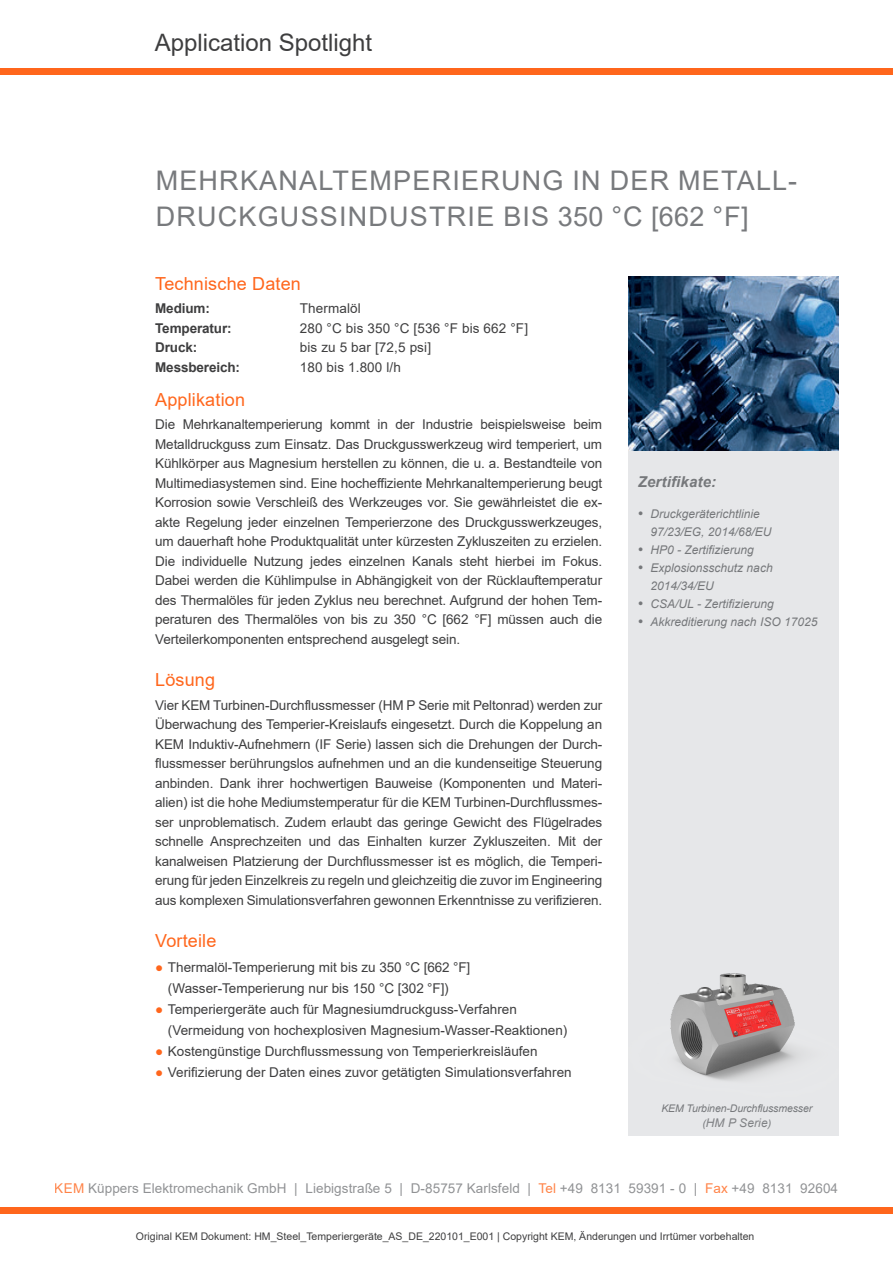
<style>
.page{position:relative;width:893px;height:1263px;background:#fff}
.page>*{position:absolute;margin:0;border:0;box-sizing:border-box;transform-origin:0 0}
.Application_Spotligh{font:27px/36px "Arial";letter-spacing:.045em;color:#787a7d}
.t1{font:24px "Arial";color:#3e3e3f}
.Application_Spotligh-2{font:18px "Arial";letter-spacing:.01em;color:#ff661c}
.Application_Spotligh-3{font:italic 700 15px "Arial";letter-spacing:.01em;color:#76787b}
.KEM_Text_grey{font:13.5px/19.5px "Arial";color:#3e3e3f;text-align:justify}
.t2{font:13.5px "Arial";letter-spacing:.005em;color:#76787b}
.KEM_Technische_Daten{font:13.5px "Arial";letter-spacing:.01em;color:#3e3e3f}
.KEM_Technische_Daten-2{font:700 13.5px "Arial";letter-spacing:-.01em;color:#3e3e3f}
.t3{font:italic 12px/18px "Arial";color:#76787b}
.KEM_Tabelle{font:italic 12px "Arial";letter-spacing:.01em;color:#808285}
.t4{font:10.5px "Arial";color:#3e3e3f}
.KEM_Tabelle-2{font:italic 10.5px "Arial";letter-spacing:-.01em;color:#76787b}
.s1{color:#ff661c}
.s2{font-size:10.5px;color:#76787b}
</style>
<div class="page">
<div style="left:0;top:68px;width:893px;height:6px;background:#ff661c"></div>
<div style="left:0;top:1208px;width:893px;height:6px;background:#ff661c"></div>
<div style="left:628px;top:276px;width:210px;height:859px;background:#e6e7e9"></div>
<img style="left:670px;top:938px;width:169px;height:169px">
<img style="left:628px;top:276px;width:211px;height:175px">
<h2 class="t1" style="left:155px;top:27px;width:219px">Application Spotlight</h2>
<p class="Application_Spotligh" style="left:156px;top:162px;width:643px">MEHRKANALTEMPERIERUNG IN DER METALL-<br>DRUCKGUSSINDUSTRIE BIS 350 °C [662 °F]</p>
<p class="Application_Spotligh-2" style="left:155px;top:271px;width:147px">Technische Daten</p>
<p class="KEM_Technische_Daten-2" style="left:155px;top:299px;width:56px">Medium:</p>
<p class="KEM_Technische_Daten" style="left:300px;top:299px;width:63px">Thermalöl</p>
<p class="KEM_Technische_Daten-2" style="left:155px;top:318px;width:78px">Temperatur:</p>
<p class="KEM_Technische_Daten" style="left:300px;top:319px;width:230px">280 °C bis 350 °C [536 °F bis 662 °F]</p>
<p class="KEM_Technische_Daten-2" style="left:155px;top:338px;width:44px">Druck:</p>
<p class="KEM_Technische_Daten" style="left:300px;top:338px;width:133px">bis zu 5 bar [72,5 psi]</p>
<p class="KEM_Technische_Daten-2" style="left:155px;top:357px;width:86px">Messbereich:</p>
<p class="KEM_Technische_Daten" style="left:300px;top:358px;width:103px">180 bis 1.800 l/h</p>
<p class="Application_Spotligh-2" style="left:155px;top:387px;width:91px">Applikation</p>
<p class="KEM_Text_grey" style="left:155px;top:415px;width:449px">Die Mehrkanaltemperierung kommt in der Industrie beispielsweise beim Metalldruckguss zum Einsatz. Das Druckgusswerkzeug wird temperiert, um Kühlkörper aus Magnesium herstellen zu können, die u. a. Bestandteile von Multimediasystemen sind. Eine hocheffiziente Mehrkanaltemperierung beugt Korrosion sowie Verschleiß des Werkzeuges vor. Sie gewährleistet die ex&shy;akte Regelung jeder einzelnen Temperierzone des Druckgusswerkzeuges, um dauerhaft hohe Produktqualität unter kürzesten Zykluszeiten zu erzielen.<br>Die individuelle Nutzung jedes einzelnen Kanals steht hierbei im Fokus.<br>Dabei werden die Kühlimpulse in Abhängigkeit von der Rücklauftemperatur des Thermalöles für jeden Zyklus neu berechnet. Aufgrund der hohen Tem&shy;peraturen des Thermalöles von bis zu 350 °C [662 °F] müssen auch die Verteilerkomponenten entsprechend ausgelegt sein.</p>
<p class="Application_Spotligh-2" style="left:155px;top:667px;width:61px">Lösung</p>
<p class="KEM_Text_grey" style="left:155px;top:695px;width:449px">Vier KEM Turbinen-Durchflussmesser (HM P Serie mit Peltonrad) werden zur Überwachung des Temperier-Kreislaufs eingesetzt. Durch die Koppelung an KEM Induktiv-Aufnehmern (IF Serie) lassen sich die Drehungen der Durch&shy;flussmesser berührungslos aufnehmen und an die kundenseitige Steuerung anbinden. Dank ihrer hochwertigen Bauweise (Komponenten und Materi&shy;alien) ist die hohe Mediumstemperatur für die KEM Turbinen-Durchflussmes&shy;ser unproblematisch. Zudem erlaubt das geringe Gewicht des Flügelrades schnelle Ansprechzeiten und das Einhalten kurzer Zykluszeiten. Mit der kanalweisen Platzierung der Durchflussmesser ist es möglich, die Temperi&shy;erung für jeden Einzelkreis zu regeln und gleichzeitig die zuvor im Engineering aus komplexen Simulationsverfahren gewonnen Erkenntnisse zu verifizieren.</p>
<p class="Application_Spotligh-2" style="left:155px;top:928px;width:63px">Vorteile</p>
<p class="KEM_Text_grey" style="left:168px;top:957px;width:304px;line-height:21px;text-indent:-13px"><span class="s1">●</span> Thermalöl-Temperierung mit bis zu 350 °C [662 °F] (Wasser-Temperierung nur bis 150 °C [302 °F])</p>
<p class="KEM_Text_grey" style="left:168px;top:999px;width:401px;line-height:21px;text-indent:-13px"><span class="s1">●</span> Temperiergeräte auch für Magnesiumdruckguss-Verfahren (Vermeidung von hochexplosiven Magnesium-Wasser-Reaktionen)</p>
<p class="KEM_Text_grey" style="left:155px;top:1042px;width:384px"><span class="s1">●</span> Kostengünstige Durchflussmessung von Temperierkreisläufen</p>
<p class="KEM_Text_grey" style="left:155px;top:1063px;width:418px"><span class="s1">●</span> Verifizierung der Daten eines zuvor getätigten Simulationsverfahren</p>
<p class="Application_Spotligh-3" style="left:638px;top:472px;width:80px">Zertifikate:</p>
<p class="t3" style="left:651px;top:505px;width:122px">Druckgeräterichtlinie<br>97/23/EG, 2014/68/EU</p>
<p class="t3" style="left:651px;top:541px;width:105px">HP0 - Zertifizierung</p>
<p class="t3" style="left:651px;top:559px;width:124px">Explosionsschutz nach<br>2014/34/EU</p>
<p class="t3" style="left:651px;top:595px;width:125px">CSA/UL - Zertifizierung</p>
<p class="t3" style="left:651px;top:613px;width:168px">Akkreditierung nach ISO 17025</p>
<p class="KEM_Tabelle-2" style="left:661px;top:1101px;width:152px">KEM Turbinen-Durchflussmesser</p>
<p class="KEM_Tabelle" style="left:702px;top:1114px;width:70px"><span class="s2">(</span>HM P Serie<span class="s2">)</span></p>
<p class="t2" style="left:55px;top:1179px;width:785px"><span class="s1">KEM</span> Küppers Elektromechanik GmbH | Liebigstraße 5 | D-85757 Karlsfeld | <span class="s1">Tel</span> +49 8131 59391 - 0 | <span class="s1">Fax</span> +49 8131 92604</p>
<p class="t4" style="left:136px;top:1229px;width:620px">Original KEM Dokument: HM_Steel_Temperiergeräte_AS_DE_220101_E001 | Copyright KEM, Änderungen und Irrtümer vorbehalten</p>
</div>
